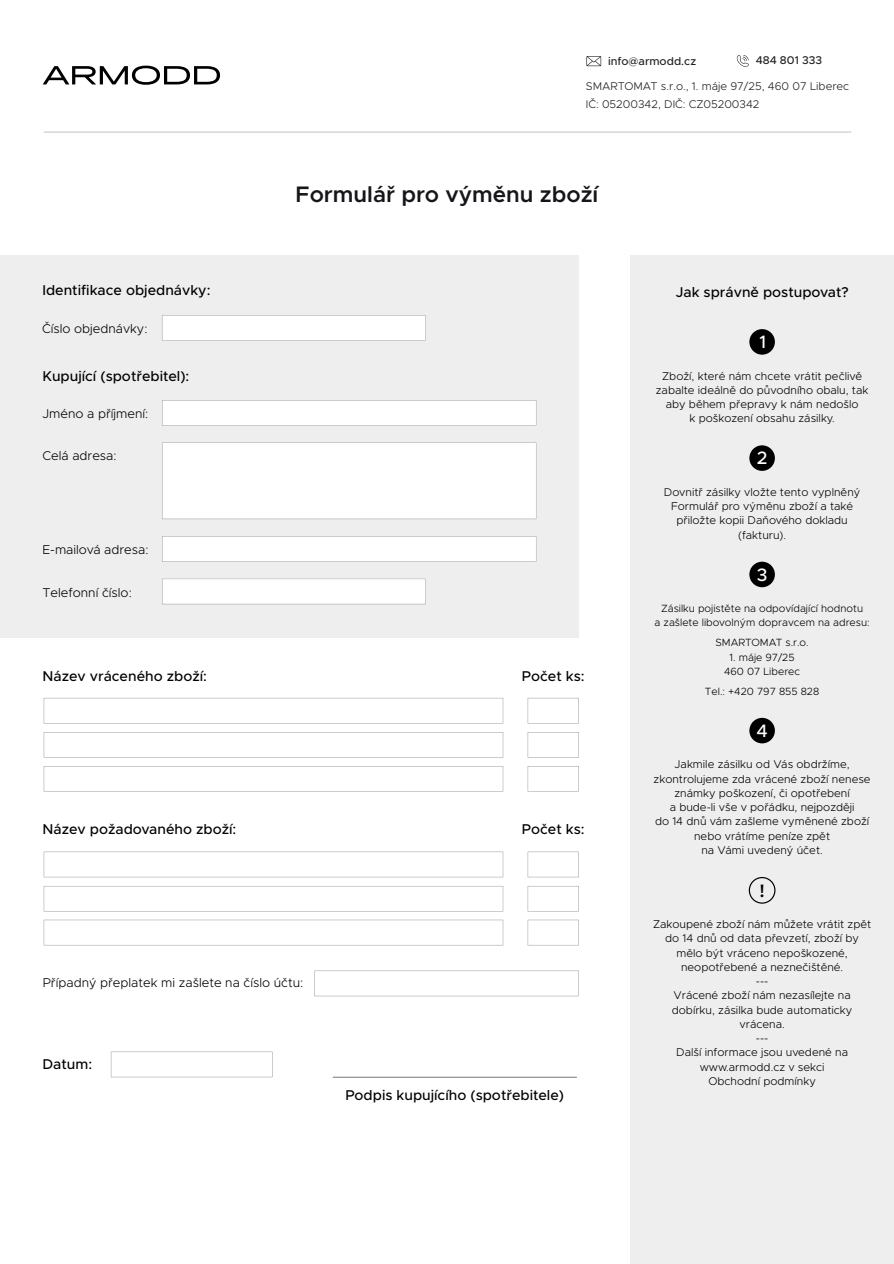
<style>
.page{position:relative;width:894px;height:1264px;background:#fff}
.page>*{position:absolute;margin:0;border:0;box-sizing:border-box;transform-origin:0 0}
.t1{font:600 22.5px "Metropolis";color:#17141a}
.t2{font:500 18px "Metropolis";color:#fff}
.t3{font:600 18px "Metropolis";color:#000001}
.t4{font:500 14.25px "Metropolis";color:#000001}
.t5{font:300 12.75px "Metropolis";color:#000001}
.t6{font:300 11.25px/14.2px "Metropolis";color:#000001;text-align:center}
.t7{font:300 11.25px/18px "Metropolis";color:#231f20}
.t8{font:500 11.25px "Metropolis";color:#231f20}
.t9{font:300 10.5px/14.2px "Metropolis";color:#000001;text-align:center}
</style>
<div class="page">
<div style="left:630px;top:255px;width:263px;height:1008px;background:#eeeeef"></div>
<svg style="left:44px;top:697px;width:459px;height:26px"></svg>
<svg style="left:314px;top:970px;width:265px;height:26px"></svg>
<hr style="left:333px;top:1076px;width:244px;height:1px;background:#767879">
<svg style="left:111px;top:1051px;width:161px;height:26px"></svg>
<svg style="left:527px;top:697px;width:52px;height:26px"></svg>
<svg style="left:44px;top:732px;width:459px;height:25px"></svg>
<svg style="left:527px;top:732px;width:52px;height:25px"></svg>
<svg style="left:44px;top:766px;width:459px;height:25px"></svg>
<svg style="left:527px;top:766px;width:52px;height:25px"></svg>
<svg style="left:44px;top:851px;width:459px;height:26px"></svg>
<svg style="left:527px;top:851px;width:52px;height:26px"></svg>
<svg style="left:44px;top:886px;width:459px;height:25px"></svg>
<svg style="left:527px;top:886px;width:52px;height:25px"></svg>
<svg style="left:44px;top:919px;width:459px;height:26px"></svg>
<svg style="left:527px;top:919px;width:52px;height:26px"></svg>
<div style="left:749px;top:329px;width:25px;height:25px;background:#000001;border-radius:50%"></div>
<div style="left:749px;top:717px;width:25px;height:26px;background:#000001;border-radius:50%"></div>
<div style="left:748px;top:876px;width:27px;height:27px;border:1px solid #000001;border-radius:50%"></div>
<div style="left:749px;top:445px;width:25px;height:26px;background:#000001;border-radius:50%"></div>
<div style="left:749px;top:561px;width:25px;height:26px;background:#000001;border-radius:50%"></div>
<svg style="left:43px;top:66px;width:177px;height:19px"></svg>
<svg style="left:736px;top:55px;width:12px;height:12px"></svg>
<svg style="left:586px;top:56px;width:15px;height:10px"></svg>
<hr style="left:44px;top:132px;width:807px;height:1px;background:#c2c1c0">
<div style="left:0;top:255px;width:579px;height:383px;background:#eeeeef"></div>
<div style="left:162px;top:400px;width:374px;height:25px;background:#fff"></div>
<div style="left:162px;top:315px;width:263px;height:25px;background:#fff"></div>
<div style="left:162px;top:536px;width:374px;height:25px;background:#fff"></div>
<svg style="left:162px;top:578px;width:264px;height:26px;background:#fbfbfb"></svg>
<div style="left:162px;top:442px;width:374px;height:77px;background:#fff"></div>
<p class="t8" style="left:608px;top:56px;width:90px">info@armodd.cz</p>
<p class="t8" style="left:755px;top:55px;width:68px">484 801 333</p>
<p class="t7" style="left:586px;top:78px;width:265px">SMARTOMAT s.r.o., 1. máje 97/25, 460 07 Liberec<br>IČ: 05200342, DIČ: CZ05200342</p>
<p class="t4" style="left:42px;top:284px;width:169px">Identifikace objednávky:</p>
<p class="t5" style="left:42px;top:322px;width:107px">Číslo objednávky:</p>
<p class="t4" style="left:42px;top:369px;width:148px">Kupující (spotřebitel):</p>
<p class="t5" style="left:42px;top:408px;width:107px">Jméno a příjmení:</p>
<p class="t5" style="left:42px;top:450px;width:76px">Celá adresa:</p>
<p class="t5" style="left:42px;top:544px;width:107px">E-mailová adresa:</p>
<p class="t5" style="left:42px;top:586px;width:91px">Telefonní číslo:</p>
<h1 class="t1" style="left:295px;top:184px;width:304px">Formulář pro výměnu zboží</h1>
<p class="t4" style="left:42px;top:669px;width:166px">Název vráceného zboží:</p>
<p class="t4" style="left:522px;top:669px;width:64px">Počet ks:</p>
<p class="t4" style="left:42px;top:823px;width:195px">Název požadovaného zboží:</p>
<p class="t4" style="left:522px;top:822px;width:64px">Počet ks:</p>
<p class="t5" style="left:43px;top:976px;width:262px">Případný přeplatek mi zašlete na číslo účtu:</p>
<p class="t4" style="left:42px;top:1057px;width:51px">Datum:</p>
<p class="t4" style="left:345px;top:1088px;width:220px">Podpis kupujícího (spotřebitele)</p>
<p class="t4" style="left:675px;top:285px;width:174px">Jak správně postupovat?</p>
<h2 class="t2" style="left:759px;top:334px;width:8px">1</h2>
<p class="t6" style="left:655px;top:369px;width:214px">Zboží, které nám chcete vrátit pečlivě zabalte ideálně do původního obalu, tak aby během přepravy k nám nedošlo<br>k poškození obsahu zásilky.</p>
<h2 class="t2" style="left:756px;top:450px;width:12px">2</h2>
<p class="t6" style="left:663px;top:485px;width:198px">Dovnitř zásilky vložte tento vyplněný<br>Formulář pro výměnu zboží a také přiložte kopii Daňového dokladu (fakturu).</p>
<h2 class="t2" style="left:757px;top:566px;width:12px">3</h2>
<p class="t9" style="left:654px;top:601px;width:216px">Zásilku pojistěte na odpovídající hodnotu<br>a zašlete libovolným dopravcem na adresu:</p>
<p class="t9" style="left:715px;top:636px;width:95px">SMARTOMAT s.r.o.</p>
<p class="t9" style="left:724px;top:650px;width:77px">1. máje 97/25<br>460 07 Liberec</p>
<p class="t9" style="left:705px;top:684px;width:116px">Tel.: +420 797 855 828</p>
<h2 class="t2" style="left:756px;top:722px;width:13px">4</h2>
<p class="t6" style="left:653px;top:757px;width:218px">Jakmile zásilku od Vás obdržíme, zkontrolujeme zda vrácené zboží nenese známky poškození, či opotřebení<br>a bude-li vše v pořádku, nejpozději<br>do 14 dnů vám zašleme vyměnené zboží nebo vrátíme peníze zpět<br>na Vámi uvedený účet.</p>
<h2 class="t3" style="left:759px;top:882px;width:7px">!</h2>
<p class="t6" style="left:653px;top:917px;width:220px">Zakoupené zboží nám můžete vrátit zpět do 14 dnů od data převzetí, zboží by mělo být vráceno nepoškozené, neopotřebené a neznečištěné.<br>---<br>Vrácené zboží nám nezasílejte na dobírku, zásilka bude automaticky vrácena.<br>---<br>Další informace jsou uvedené na www.armodd.cz v sekci<br>Obchodní podmínky</p>
</div>
